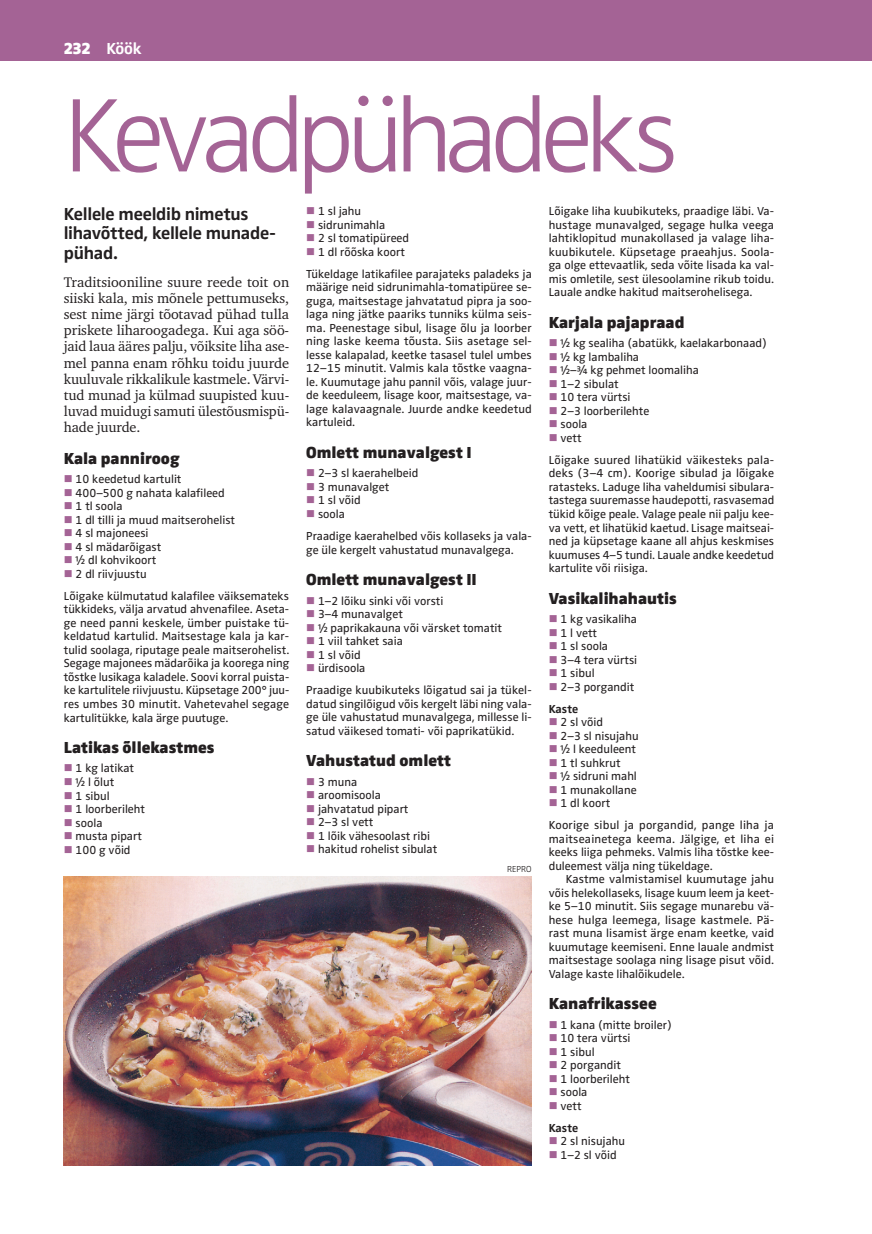
<style>
.page{position:relative;width:872px;height:1234px;background:#fff}
.page>*{position:absolute;margin:0;border:0;box-sizing:border-box;transform-origin:0 0}
.t1{font:300 108px "Zwo Pro";letter-spacing:-.075em;color:#a46395}
.t2{font:700 18px/19.5px "Zwo Pro";letter-spacing:-.015em;color:#231f20}
.t3{font:900 16.5px "Zwo Pro";color:#231f20}
.t4{font:700 16.5px "Zwo Pro";color:#fff}
.t5{font:14.25px/16.2px "Charter ITC";letter-spacing:-.01em;color:#231f20;text-align:justify}
.t6{font:12px/13.5px "Zwo Pro";color:#231f20}
.t7{font:700 12px/22px "Zwo Pro";color:#231f20}
.t8{font:300 9px "Zwo Pro";color:#231f20}
.s1{font-weight:900}
.s2{color:#a46395}
.s3{font-weight:700}
.s4{font-weight:400}
</style>
<div class="page">
<div style="left:0;top:0;width:872px;height:60px;background:#a46395"></div>
<img style="left:64px;top:876px;width:467px;height:288px">
<h3 class="t4" style="left:64px;top:39px;width:79px"><span class="s1">232</span> Köök</h3>
<h1 class="t1" style="left:64px;top:73px;width:616px">Kevadpühadeks</h1>
<h2 class="t2" style="left:64px;top:204px;width:214px">Kellele meeldib nimetus lihavõtted, kellele munade&shy;pühad.</h2>
<p class="t5" style="left:64px;top:274px;width:227px">Traditsiooniline suure reede toit on siiski kala, mis mõnele pettumuseks, sest nime järgi tõotavad pühad tulla priskete liharoogadega. Kui aga söö&shy;jaid laua ääres palju, võiksite liha ase&shy;mel panna enam rõhku toidu juurde kuuluvale rikkalikule kastmele. Värvi&shy;tud munad ja külmad suupisted kuu&shy;luvad muidugi samuti ülestõusmispü&shy;hade juurde.</p>
<h3 class="t3" style="left:64px;top:448px;width:117px">Kala panniroog</h3>
<p class="t6" style="left:64px;top:472px;width:119px"><span class="s2">■</span> 10 keedetud kartulit</p>
<p class="t6" style="left:64px;top:486px;width:163px"><span class="s2">■</span> 400–500 g nahata kalafileed</p>
<p class="t6" style="left:64px;top:499px;width:60px"><span class="s2">■</span> 1 tl soola</p>
<p class="t6" style="left:64px;top:513px;width:173px"><span class="s2">■</span> 1 dl tilli ja muud maitserohelist</p>
<p class="t6" style="left:64px;top:526px;width:86px"><span class="s2">■</span> 4 sl majoneesi</p>
<p class="t6" style="left:64px;top:540px;width:99px"><span class="s2">■</span> 4 sl mädarõigast</p>
<p class="t6" style="left:64px;top:553px;width:94px"><span class="s2">■</span> ½ dl kohvikoort</p>
<p class="t6" style="left:64px;top:563px;width:227px;line-height:22px"><span class="s2">■</span> 2 dl riivjuustu<br>Lõigake külmutatud kalafilee väiksemateks</p>
<p class="t6" style="left:64px;top:602px;width:227px;text-align:justify">tükkideks, välja arvatud ahvenafilee. Aseta&shy;ge need panni keskele, ümber puistake tü&shy;keldatud kartulid. Maitsestage kala ja kar&shy;tulid soolaga, riputage peale maitserohelist.<br>Segage majonees mädarõika ja koorega ning tõstke lusikaga kaladele. Soovi korral puista&shy;ke kartulitele riivjuustu. Küpsetage 200° juu&shy;res umbes 30 minutit. Vahetevahel segage kartulitükke, kala ärge puutuge.</p>
<h3 class="t3" style="left:64px;top:737px;width:152px">Latikas õllekastmes</h3>
<p class="t6" style="left:64px;top:761px;width:72px"><span class="s2">■</span> 1 kg latikat</p>
<p class="t6" style="left:64px;top:775px;width:52px"><span class="s2">■</span> ½ l õlut</p>
<p class="t6" style="left:64px;top:788px;width:47px"><span class="s2">■</span> 1 sibul</p>
<p class="t6" style="left:64px;top:802px;width:83px"><span class="s2">■</span> 1 loorberileht</p>
<p class="t6" style="left:64px;top:815px;width:40px"><span class="s2">■</span> soola</p>
<p class="t6" style="left:64px;top:829px;width:80px"><span class="s2">■</span> musta pipart</p>
<p class="t6" style="left:64px;top:842px;width:68px"><span class="s2">■</span> 100 g võid</p>
<p class="t6" style="left:306px;top:205px;width:56px"><span class="s2">■</span> 1 sl jahu</p>
<p class="t6" style="left:306px;top:218px;width:80px"><span class="s2">■</span> sidrunimahla</p>
<p class="t6" style="left:306px;top:232px;width:104px"><span class="s2">■</span> 2 sl tomatipüreed</p>
<p class="t6" style="left:306px;top:241px;width:227px;line-height:22px"><span class="s2">■</span> 1 dl rõõska koort<br>Tükeldage latikafilee parajateks paladeks ja</p>
<p class="t6" style="left:306px;top:281px;width:227px;text-align:justify">määrige neid sidrunimahla-tomatipüree se&shy;guga, maitsestage jahvatatud pipra ja soo&shy;laga ning jätke paariks tunniks külma seis&shy;ma. Peenestage sibul, lisage õlu ja loorber ning laske keema tõusta. Siis asetage sel&shy;lesse kalapalad, keetke tasasel tulel umbes 12–15 minutit. Valmis kala tõstke vaagna&shy;le. Kuumutage jahu pannil võis, valage juur&shy;de keeduleem, lisage koor, maitsestage, va&shy;lage kalavaagnale. Juurde andke keedetud kartuleid.</p>
<h3 class="t3" style="left:306px;top:442px;width:167px">Omlett munavalgest I</h3>
<p class="t6" style="left:306px;top:467px;width:114px"><span class="s2">■</span> 2–3 sl kaerahelbeid</p>
<p class="t6" style="left:306px;top:480px;width:85px"><span class="s2">■</span> 3 munavalget</p>
<p class="t6" style="left:306px;top:494px;width:56px"><span class="s2">■</span> 1 sl võid</p>
<p class="t6" style="left:306px;top:503px;width:227px;line-height:22px"><span class="s2">■</span> soola<br>Praadige kaerahelbed võis kollaseks ja vala-</p>
<p class="t6" style="left:306px;top:543px;width:209px">ge üle kergelt vahustatud munavalgega.</p>
<h3 class="t3" style="left:306px;top:569px;width:172px">Omlett munavalgest II</h3>
<p class="t6" style="left:306px;top:594px;width:139px"><span class="s2">■</span> 1–2 lõiku sinki või vorsti</p>
<p class="t6" style="left:306px;top:607px;width:98px"><span class="s2">■</span> 3–4 munavalget</p>
<p class="t6" style="left:306px;top:621px;width:197px"><span class="s2">■</span> ½ paprikakauna või värsket tomatit</p>
<p class="t6" style="left:306px;top:634px;width:98px"><span class="s2">■</span> 1 viil tahket saia</p>
<p class="t6" style="left:306px;top:648px;width:56px"><span class="s2">■</span> 1 sl võid</p>
<p class="t6" style="left:306px;top:657px;width:227px;line-height:22px"><span class="s2">■</span> ürdisoola<br>Praadige kuubikuteks lõigatud sai ja tükel-</p>
<p class="t6" style="left:306px;top:697px;width:227px;text-align:justify">datud singilõigud võis kergelt läbi ning vala&shy;ge üle vahustatud munavalgega, millesse li&shy;satud väikesed tomati- või paprikatükid.</p>
<h3 class="t3" style="left:306px;top:750px;width:146px">Vahustatud omlett</h3>
<p class="t6" style="left:306px;top:775px;width:52px"><span class="s2">■</span> 3 muna</p>
<p class="t6" style="left:306px;top:788px;width:76px"><span class="s2">■</span> aroomisoola</p>
<p class="t6" style="left:306px;top:802px;width:104px"><span class="s2">■</span> jahvatatud pipart</p>
<p class="t6" style="left:306px;top:815px;width:69px"><span class="s2">■</span> 2–3 sl vett</p>
<p class="t6" style="left:306px;top:829px;width:125px"><span class="s2">■</span> 1 lõik vähesoolast ribi</p>
<p class="t6" style="left:306px;top:842px;width:132px"><span class="s2">■</span> hakitud rohelist sibulat</p>
<p class="t8" style="left:507px;top:864px;width:26px">REPRO</p>
<p class="t6" style="left:549px;top:205px;width:227px;text-align:justify">Lõigake liha kuubikuteks, praadige läbi. Va&shy;hustage munavalged, segage hulka veega lahtiklopitud munakollased ja valage liha&shy;kuubikutele. Küpsetage praeahjus. Soola&shy;ga olge ettevaatlik, seda võite lisada ka val&shy;mis omletile, sest ülesoolamine rikub toidu.<br>Lauale andke hakitud maitserohelisega.</p>
<h3 class="t3" style="left:549px;top:312px;width:137px">Karjala pajapraad</h3>
<p class="t6" style="left:549px;top:337px;width:220px"><span class="s2">■</span> ½ kg sealiha (abatükk, kaelakarbonaad)</p>
<p class="t6" style="left:549px;top:350px;width:92px"><span class="s2">■</span> ½ kg lambaliha</p>
<p class="t6" style="left:549px;top:364px;width:152px"><span class="s2">■</span> ½–¾ kg pehmet loomaliha</p>
<p class="t6" style="left:549px;top:377px;width:72px"><span class="s2">■</span> 1–2 sibulat</p>
<p class="t6" style="left:549px;top:391px;width:83px"><span class="s2">■</span> 10 tera vürtsi</p>
<p class="t6" style="left:549px;top:404px;width:102px"><span class="s2">■</span> 2–3 loorberilehte</p>
<p class="t6" style="left:549px;top:418px;width:40px"><span class="s2">■</span> soola</p>
<p class="t6" style="left:549px;top:427px;width:227px;line-height:22px"><span class="s2">■</span> vett<br>Lõigake suured lihatükid väikesteks pala-</p>
<p class="t6" style="left:549px;top:467px;width:227px;text-align:justify">deks (3–4 cm). Koorige sibulad ja lõigake ratasteks. Laduge liha vaheldumisi sibulara&shy;tastega suuremasse haudepotti, rasvasemad tükid kõige peale. Valage peale nii palju kee&shy;va vett, et lihatükid kaetud. Lisage maitseai&shy;ned ja küpsetage kaane all ahjus keskmises kuumuses 4–5 tundi. Lauale andke keedetud kartulite või riisiga.</p>
<h3 class="t3" style="left:549px;top:588px;width:130px">Vasikalihahautis</h3>
<p class="t6" style="left:549px;top:612px;width:90px"><span class="s2">■</span> 1 kg vasikaliha</p>
<p class="t6" style="left:549px;top:626px;width:50px"><span class="s2">■</span> 1 l vett</p>
<p class="t6" style="left:549px;top:639px;width:61px"><span class="s2">■</span> 1 sl soola</p>
<p class="t6" style="left:549px;top:653px;width:90px"><span class="s2">■</span> 3–4 tera vürtsi</p>
<p class="t6" style="left:549px;top:666px;width:47px"><span class="s2">■</span> 1 sibul</p>
<p class="t6" style="left:549px;top:675px;width:87px;line-height:22px"><span class="s2">■</span> 2–3 porgandit<br><span class="s3">Kaste</span></p>
<p class="t6" style="left:549px;top:715px;width:56px"><span class="s2">■</span> 2 sl võid</p>
<p class="t6" style="left:549px;top:729px;width:91px"><span class="s2">■</span> 2–3 sl nisujahu</p>
<p class="t6" style="left:549px;top:742px;width:89px"><span class="s2">■</span> ½ l keeduleent</p>
<p class="t6" style="left:549px;top:756px;width:73px"><span class="s2">■</span> 1 tl suhkrut</p>
<p class="t6" style="left:549px;top:769px;width:90px"><span class="s2">■</span> ½ sidruni mahl</p>
<p class="t6" style="left:549px;top:783px;width:89px"><span class="s2">■</span> 1 munakollane</p>
<p class="t6" style="left:549px;top:792px;width:227px;line-height:22px"><span class="s2">■</span> 1 dl koort<br>Koorige sibul ja porgandid, pange liha ja</p>
<p class="t6" style="left:549px;top:832px;width:227px;text-align:justify">maitseainetega keema. Jälgige, et liha ei keeks liiga pehmeks. Valmis liha tõstke kee&shy;duleemest välja ning tükeldage.</p>
<p class="t6" style="left:549px;top:872px;width:227px;text-align:justify;text-indent:17px">Kastme valmistamisel kuumutage jahu võis helekollaseks, lisage kuum leem ja keet&shy;ke 5–10 minutit. Siis segage munarebu vä&shy;hese hulga leemega, lisage kastmele. Pä&shy;rast muna lisamist ärge enam keetke, vaid kuumutage keemiseni. Enne lauale andmist maitsestage soolaga ning lisage pisut võid.<br>Valage kaste lihalõikudele.</p>
<h3 class="t3" style="left:549px;top:993px;width:109px">Kanafrikassee</h3>
<p class="t6" style="left:549px;top:1018px;width:125px"><span class="s2">■</span> 1 kana (mitte broiler)</p>
<p class="t6" style="left:549px;top:1031px;width:83px"><span class="s2">■</span> 10 tera vürtsi</p>
<p class="t6" style="left:549px;top:1045px;width:47px"><span class="s2">■</span> 1 sibul</p>
<p class="t6" style="left:549px;top:1058px;width:74px"><span class="s2">■</span> 2 porgandit</p>
<p class="t6" style="left:549px;top:1072px;width:83px"><span class="s2">■</span> 1 loorberileht</p>
<p class="t6" style="left:549px;top:1085px;width:40px"><span class="s2">■</span> soola</p>
<p class="t7" style="left:549px;top:1094px;width:34px"><span class="s2">■</span> <span class="s4">vett<br></span>Kaste</p>
<p class="t6" style="left:549px;top:1134px;width:78px"><span class="s2">■</span> 2 sl nisujahu</p>
<p class="t6" style="left:549px;top:1148px;width:69px"><span class="s2">■</span> 1–2 sl võid</p>
</div>
